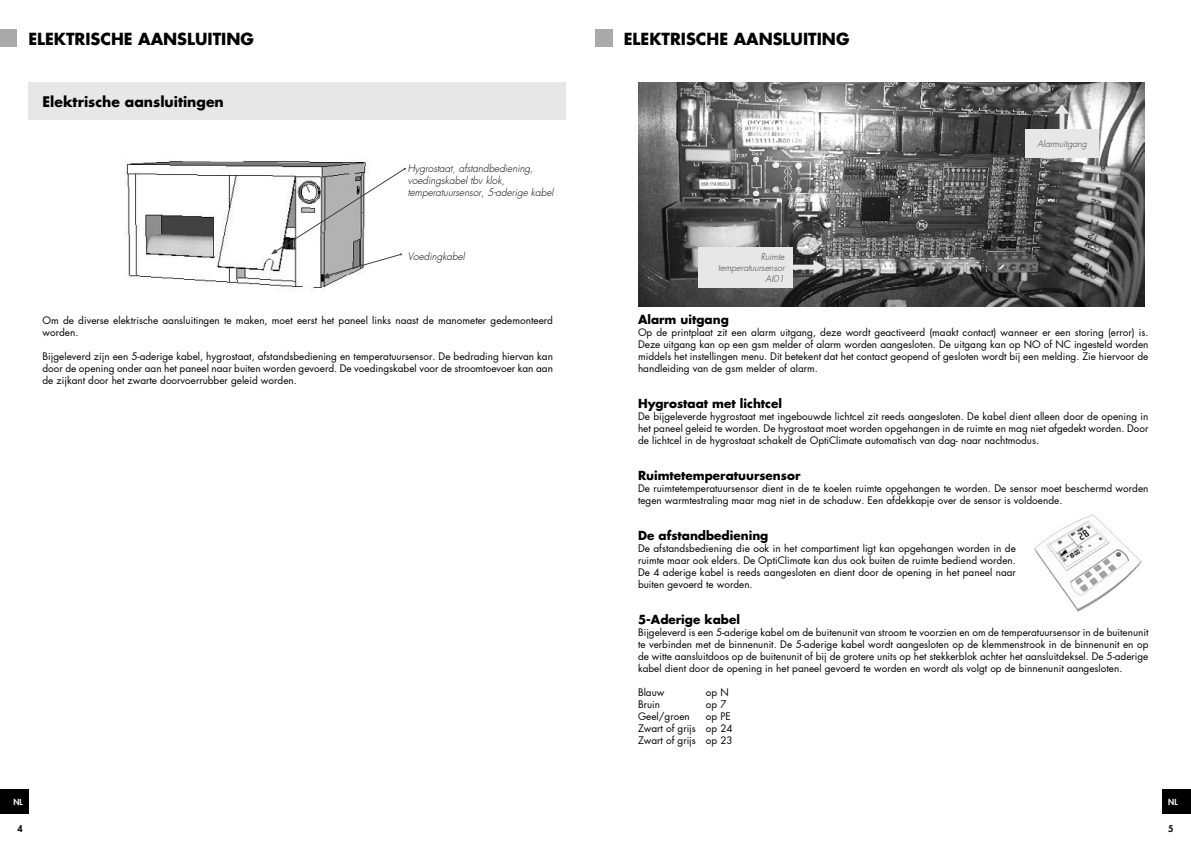
<style>
.page{position:relative;width:1191px;height:842px;background:#fff}
.page>*{position:absolute;margin:0;border:0;box-sizing:border-box;transform-origin:0 0}
.t1{font:700 16px "Futura Std";color:#000}
.t2{font:700 14px "Futura Std";color:#000}
.t3{font:700 12px "Futura Std";color:#000}
.t4{font:10px/12px "Futura Std";color:#000;text-align:justify}
.t5{font:italic 300 10px/12px "Futura Std";color:#000}
.t6{font:italic 300 9px/10.8px "Futura Std";color:#404040;text-align:right}
.t7{font:800 9px "Futura Std";color:#000}
.t8{font:800 8px "Futura Std";color:#fff}
</style>
<div class="page">
<div style="left:1162px;top:789px;width:29px;height:25px;background:#000"></div>
<div style="left:0;top:789px;width:28px;height:25px;background:#000"></div>
<div style="left:28px;top:83px;width:538px;height:37px;background:#e7e7e7"></div>
<img style="left:124px;top:160px;width:243px;height:130px">
<svg style="left:271px;top:168px;width:135px;height:109px"></svg>
<img style="left:638px;top:83px;width:507px;height:223px">
<svg style="left:793px;top:260px;width:33px;height:14px"></svg>
<div style="left:699px;top:247px;width:94px;height:41px;background:#e7e7e7"></div>
<svg style="left:1054px;top:104px;width:15px;height:25px"></svg>
<div style="left:1025px;top:129px;width:74px;height:29px;background:#e7e7e7"></div>
<img style="left:1034px;top:514px;width:107px;height:97px">
<div style="left:0;top:29px;width:17px;height:18px;background:#a9a9a9"></div>
<div style="left:595px;top:29px;width:17px;height:18px;background:#a9a9a9"></div>
<h1 class="t1" style="left:28px;top:32px;width:227px">ELEKTRISCHE AANSLUITING</h1>
<h1 class="t1" style="left:624px;top:32px;width:227px">ELEKTRISCHE AANSLUITING</h1>
<h2 class="t2" style="left:43px;top:95px;width:183px">Elektrische aansluitingen</h2>
<p class="t5" style="left:408px;top:163px;width:147px">Hygrostaat, afstandbediening, voedingskabel tbv klok, temperatuursensor, 5-aderige kabel</p>
<p class="t5" style="left:408px;top:251px;width:59px">Voedingkabel</p>
<p class="t4" style="left:43px;top:315px;width:512px">Om de diverse elektrische aansluitingen te maken, moet eerst het paneel links naast de manometer gedemonteerd worden.</p>
<p class="t4" style="left:43px;top:351px;width:512px">Bijgeleverd zijn een 5-aderige kabel, hygrostaat, afstandsbediening en temperatuursensor. De bedrading hiervan kan door de opening onder aan het paneel naar buiten worden gevoerd. De voedingskabel voor de stroomtoevoer kan aan de zijkant door het zwarte doorvoerrubber geleid worden.</p>
<p class="t6" style="left:718px;top:252px;width:68px">Ruimte temperatuursensor<br>AI01</p>
<p class="t6" style="left:1037px;top:139px;width:51px">Alarmuitgang</p>
<p class="t3" style="left:638px;top:314px;width:92px">Alarm uitgang</p>
<p class="t4" style="left:638px;top:327px;width:512px">Op de printplaat zit een alarm uitgang, deze wordt geactiveerd (maakt contact) wanneer er een storing (error) is.<br>Deze uitgang kan op een gsm melder of alarm worden aangesloten. De uitgang kan op NO of NC ingesteld worden middels het instellingen menu. Dit betekent dat het contact geopend of gesloten wordt bij een melding. Zie hiervoor de handleiding van de gsm melder of alarm.</p>
<p class="t3" style="left:638px;top:398px;width:145px">Hygrostaat met lichtcel</p>
<p class="t4" style="left:638px;top:411px;width:512px">De bijgeleverde hygrostaat met ingebouwde lichtcel zit reeds aangesloten. De kabel dient alleen door de opening in het paneel geleid te worden. De hygrostaat moet worden opgehangen in de ruimte en mag niet afgedekt worden. Door de lichtcel in de hygrostaat schakelt de OptiClimate automatisch van dag- naar nachtmodus.</p>
<p class="t3" style="left:638px;top:470px;width:164px">Ruimtetemperatuursensor</p>
<p class="t4" style="left:638px;top:483px;width:512px">De ruimtetemperatuursensor dient in de te koelen ruimte opgehangen te worden. De sensor moet beschermd worden tegen warmtestraling maar mag niet in de schaduw. Een afdekkapje over de sensor is voldoende.</p>
<p class="t3" style="left:638px;top:530px;width:132px">De afstandbediening</p>
<p class="t4" style="left:638px;top:543px;width:379px">De afstandsbediening die ook in het compartiment ligt kan opgehangen worden in de ruimte maar ook elders. De OptiClimate kan dus ook buiten de ruimte bediend worden.<br>De 4 aderige kabel is reeds aangesloten en dient door de opening in het paneel naar buiten gevoerd te worden.</p>
<p class="t3" style="left:638px;top:614px;width:103px">5-Aderige kabel</p>
<p class="t4" style="left:638px;top:627px;width:512px">Bijgeleverd is een 5-aderige kabel om de buitenunit van stroom te voorzien en om de temperatuursensor in de buitenunit te verbinden met de binnenunit. De 5-aderige kabel wordt aangesloten op de klemmenstrook in de binnenunit en op de witte aansluitdoos op de buitenunit of bij de grotere units op het stekkerblok achter het aansluitdeksel. De 5-aderige kabel dient door de opening in het paneel gevoerd te worden en wordt als volgt op de binnenunit aangesloten.</p>
<p class="t4" style="left:638px;top:687px;width:28px">Blauw</p>
<p class="t4" style="left:706px;top:687px;width:24px">op N</p>
<p class="t4" style="left:638px;top:699px;width:24px">Bruin</p>
<p class="t4" style="left:706px;top:699px;width:22px">op 7</p>
<p class="t4" style="left:638px;top:711px;width:53px">Geel/groen</p>
<p class="t4" style="left:638px;top:711px;width:96px;text-align:left;text-indent:68px">op PE<br>Zwart of grijs op 24<br>Zwart of grijs op 23</p>
<p class="t8" style="left:13px;top:797px;width:11px">NL</p>
<p class="t8" style="left:1168px;top:797px;width:11px">NL</p>
<p class="t7" style="left:17px;top:824px;width:7px">4</p>
<p class="t7" style="left:1168px;top:824px;width:7px">5</p>
</div>
